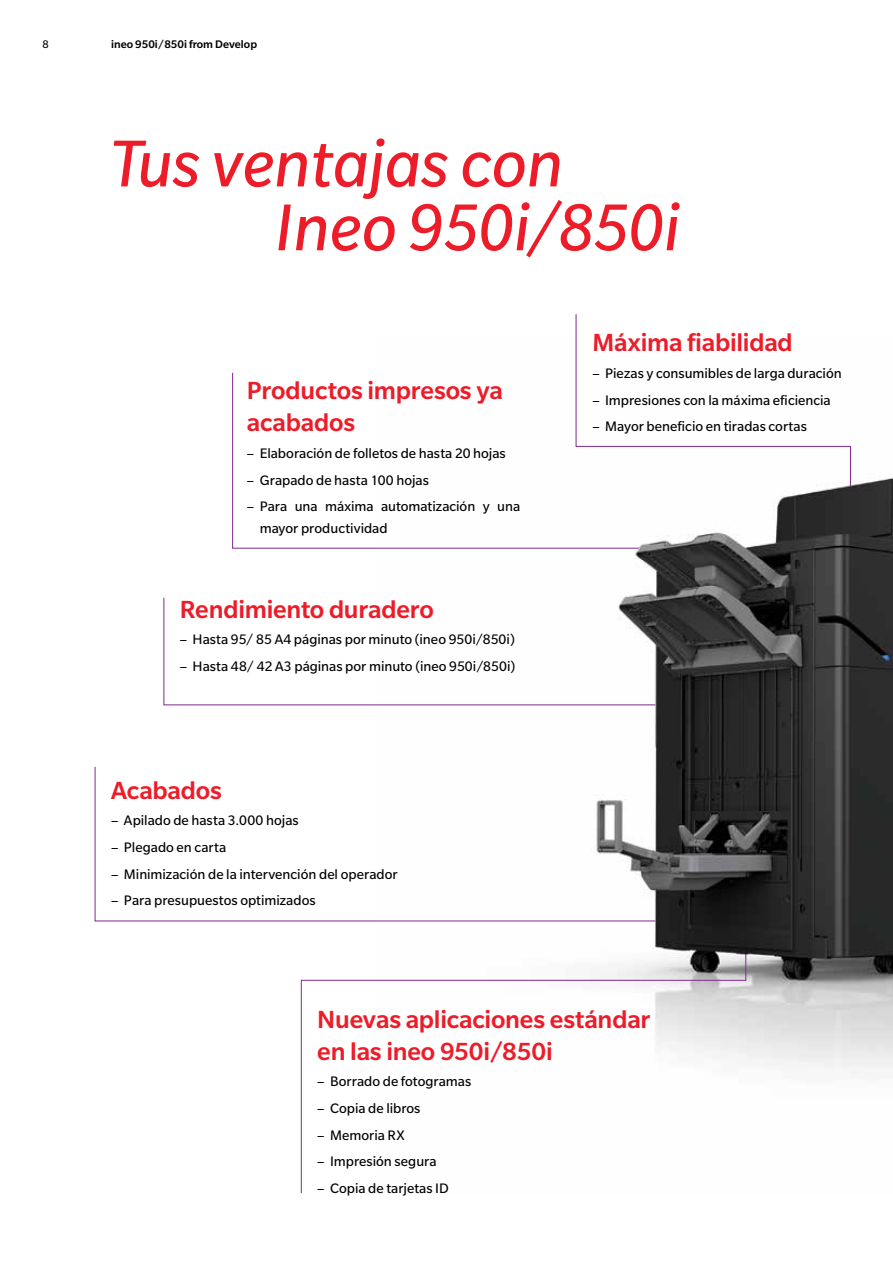
<style>
.page{position:relative;width:893px;height:1263px;background:#fff}
.page>*{position:absolute;margin:0;border:0;box-sizing:border-box;transform-origin:0 0}
.t1{font:italic 72px/63.9px "Slate Pro";color:#ed1c29}
.t2{font:500 27px/32px "Slate Pro";letter-spacing:-.005em;color:#ed1c29}
.t3{font:15px/21.3px "Slate Pro";color:#000}
.t4{font:500 12px "Slate Pro";color:#000}
.t5{font:12px "Slate Pro";color:#000}
</style>
<div class="page">
<img style="left:653px;top:477px;width:240px;height:597px">
<svg style="left:163px;top:597px;width:434px;height:109px"></svg>
<svg style="left:232px;top:372px;width:365px;height:177px"></svg>
<svg style="left:94px;top:766px;width:607px;height:156px"></svg>
<svg style="left:301px;top:947px;width:445px;height:246px"></svg>
<svg style="left:575px;top:314px;width:276px;height:174px"></svg>
<img style="left:597px;top:478px;width:293px;height:375px">
<p class="t5" style="left:43px;top:38px;width:8px">8</p>
<p class="t4" style="left:111px;top:38px;width:147px">ineo 950i/850i from Develop</p>
<h1 class="t1" style="left:276px;top:131px;width:405px;text-indent:-164px">Tus ventajas con<br>Ineo 950i/850i</h1>
<h2 class="t2" style="left:247px;top:375px;width:258px">Productos impresos ya acabados</h2>
<p class="t3" style="left:247px;top:442px;width:260px">– Elaboración de folletos de hasta 20 hojas</p>
<p class="t3" style="left:247px;top:469px;width:183px">– Grapado de hasta 100 hojas</p>
<p class="t3" style="left:260px;top:496px;width:262px;text-indent:-13px">– Para una máxima automatización y una mayor productividad</p>
<h2 class="t2" style="left:180px;top:593px;width:256px">Rendimiento duradero</h2>
<p class="t3" style="left:180px;top:629px;width:336px">– Hasta 95/ 85 A4 páginas por minuto (ineo 950i/850i)</p>
<p class="t3" style="left:180px;top:655px;width:337px">– Hasta 48/ 42 A3 páginas por minuto (ineo 950i/850i)</p>
<h2 class="t2" style="left:111px;top:774px;width:112px">Acabados</h2>
<p class="t3" style="left:111px;top:810px;width:189px">– Apilado de hasta 3.000 hojas</p>
<p class="t3" style="left:111px;top:837px;width:116px">– Plegado en carta</p>
<p class="t3" style="left:111px;top:863px;width:288px">– Minimización de la intervención del operador</p>
<p class="t3" style="left:111px;top:890px;width:206px">– Para presupuestos optimizados</p>
<h2 class="t2" style="left:592px;top:327px;width:202px">Máxima fiabilidad</h2>
<p class="t3" style="left:592px;top:363px;width:251px">– Piezas y consumibles de larga duración</p>
<p class="t3" style="left:592px;top:389px;width:240px">– Impresiones con la máxima eficiencia</p>
<p class="t3" style="left:592px;top:416px;width:216px">– Mayor beneficio en tiradas cortas</p>
<h2 class="t2" style="left:317px;top:1003px;width:335px">Nuevas aplicaciones estándar en las ineo 950i/850i</h2>
<p class="t3" style="left:317px;top:1071px;width:156px">– Borrado de fotogramas</p>
<p class="t3" style="left:317px;top:1097px;width:105px">– Copia de libros</p>
<p class="t3" style="left:317px;top:1124px;width:89px">– Memoria RX</p>
<p class="t3" style="left:317px;top:1151px;width:121px">– Impresión segura</p>
<p class="t3" style="left:317px;top:1177px;width:133px">– Copia de tarjetas ID</p>
</div>
